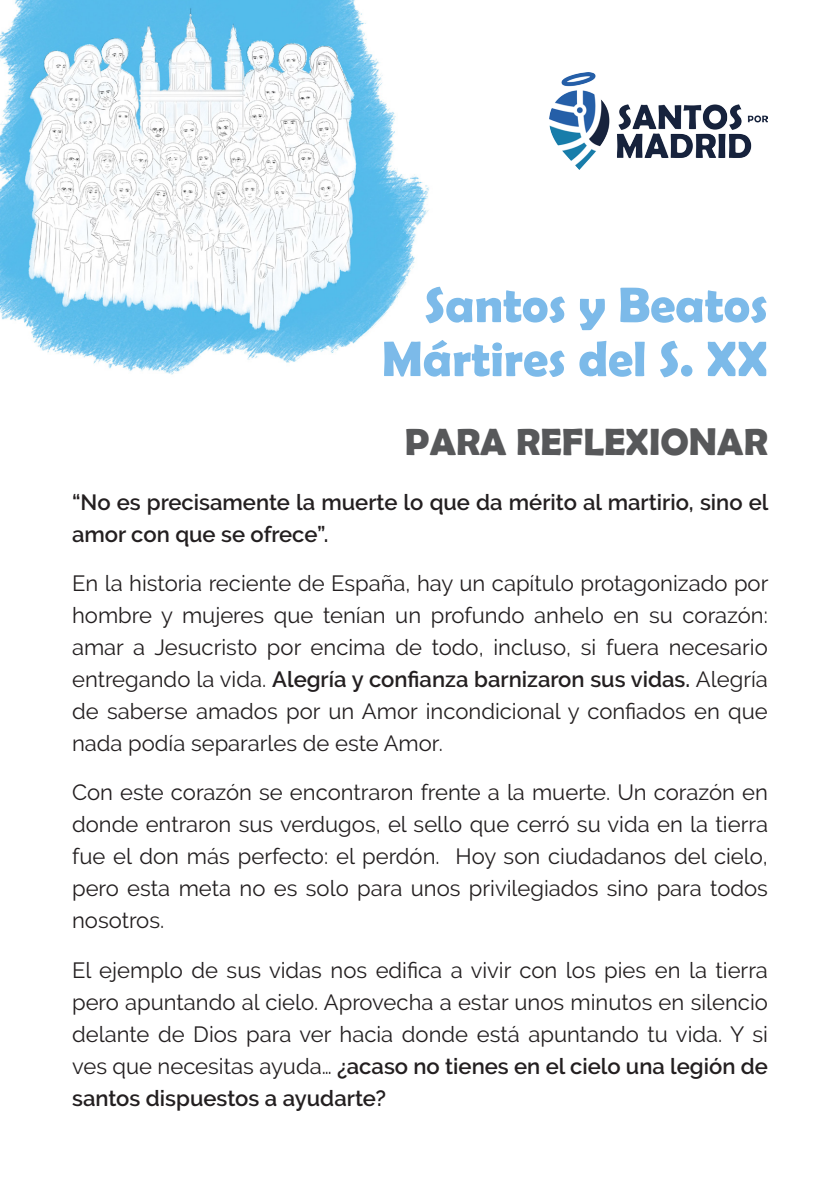
<style>
.page{position:relative;width:840px;height:1191px;background:#fff}
.page>*{position:absolute;margin:0;border:0;box-sizing:border-box;transform-origin:0 0}
.t1{font:700 50px "Berlin Sans FB Demi";color:#7cbae9}
.t2{font:700 38px "Berlin Sans FB Demi";color:#57585a}
.t3{font:22px/32px "Raleway";color:#231f20;text-align:justify}
.t4{font:600 22px/32px "Raleway";color:#231f20}
.s1{font-weight:600}
</style>
<div class="page">
<img style="left:0;top:0;width:429px;height:375px">
<img style="left:549px;top:72px;width:218px;height:98px">
<p class="t1" style="left:424px;top:276px;width:345px">Santos y Beatos</p>
<p class="t1" style="left:381px;top:330px;width:387px">Mártires del S. XX</p>
<p class="t2" style="left:404px;top:420px;width:364px">PARA REFLEXIONAR</p>
<p class="t4" style="left:72px;top:486px;width:697px">“No es precisamente la muerte lo que da mérito al martirio, sino el amor con que se ofrece”.</p>
<p class="t3" style="left:72px;top:567px;width:697px">En la historia reciente de España, hay un capítulo protagonizado por hombre y mujeres que tenían un profundo anhelo en su corazón: amar a Jesucristo por encima de todo, incluso, si fuera necesario entregando la vida. <span class="s1">Alegría y confianza barnizaron sus vidas.</span> Alegría de saberse amados por un Amor incondicional y confiados en que nada podía separarles de este Amor.</p>
<p class="t3" style="left:72px;top:776px;width:697px">Con este corazón se encontraron frente a la muerte. Un corazón en donde entraron sus verdugos, el sello que cerró su vida en la tierra fue el don más perfecto: el perdón. Hoy son ciudadanos del cielo, pero esta meta no es solo para unos privilegiados sino para todos nosotros.</p>
<p class="t3" style="left:72px;top:953px;width:697px">El ejemplo de sus vidas nos edifica a vivir con los pies en la tierra pero apuntando al cielo. Aprovecha a estar unos minutos en silencio delante de Dios para ver hacia donde está apuntando tu vida. Y si ves que necesitas ayuda… <span class="s1">¿acaso no tienes en el cielo una legión de santos dispuestos a ayudarte?</span></p>
</div>
